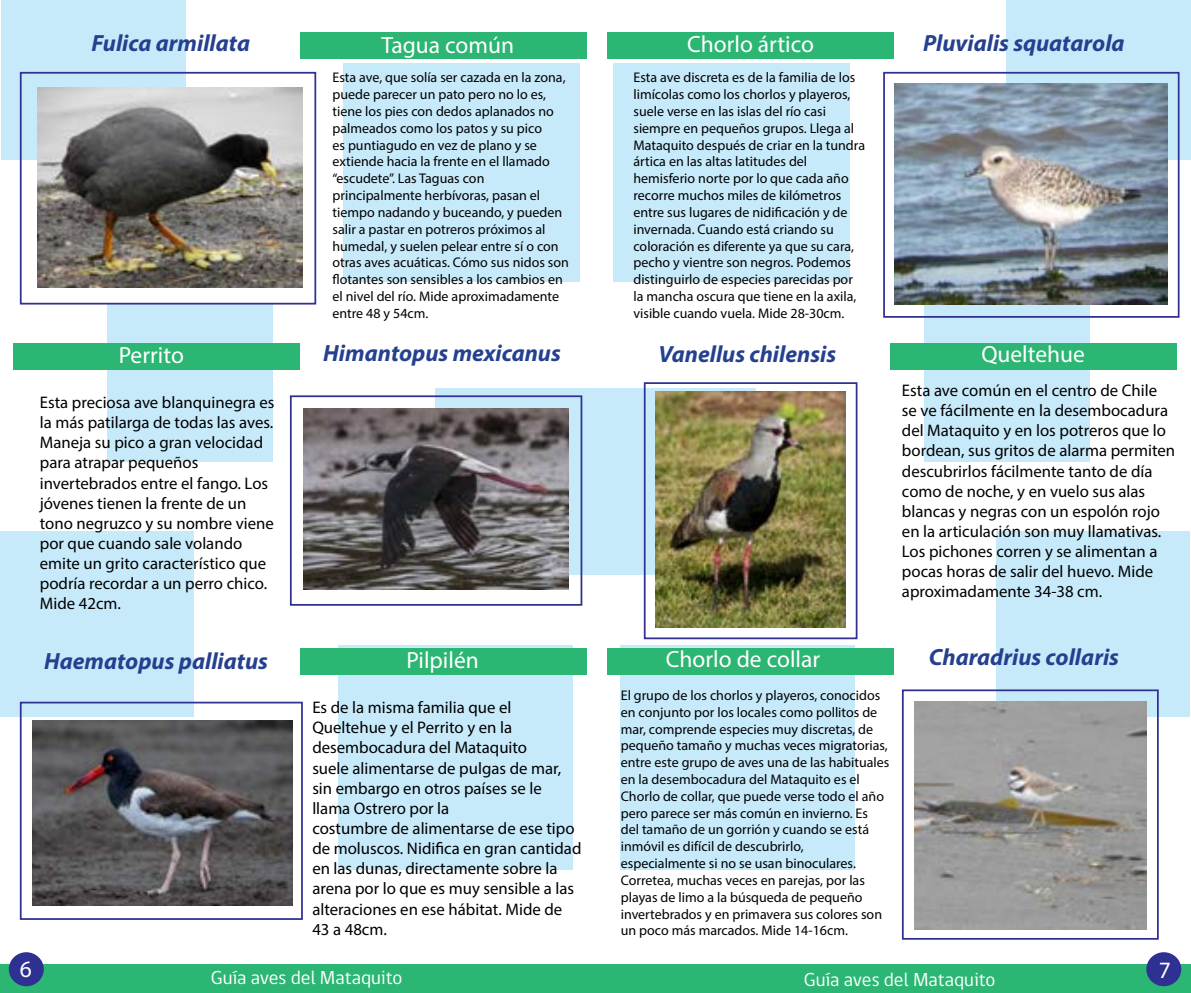
<style>
.page{position:relative;width:1191px;height:993px;background:#fff}
.page>*{position:absolute;margin:0;border:0;box-sizing:border-box;transform-origin:0 0}
.t1{font:italic 700 23.45px "Myriad Pro";color:#25408f}
.t2{font:23.45px "Myriad Pro";color:#fff}
.t3{font:19.25px "gob CL";color:#fff}
.t4{font:16.8px/20.1px "Myriad Pro";color:#000}
.t5{font:14px/16.8px "Myriad Pro";color:#000}
</style>
<div class="page">
<div style="left:0;top:964px;width:1191px;height:28px;background:#2bb673"></div>
<div style="left:9px;top:951px;width:35px;height:34px;background:#2e3092;border-radius:50%"></div>
<div style="left:343px;top:63px;width:237px;height:218px;background:#c7eafb"></div>
<div style="left:1px;top:0;width:184px;height:160px;background:#c7eafb"></div>
<div style="left:435px;top:387px;width:160px;height:187px;background:#c7eafb"></div>
<div style="left:108px;top:304px;width:165px;height:158px;background:#c7eafb"></div>
<div style="left:1px;top:531px;width:193px;height:185px;background:#c7eafb"></div>
<div style="left:338px;top:645px;width:235px;height:224px;background:#c7eafb"></div>
<div style="left:1146px;top:951px;width:35px;height:34px;background:#2e3092;border-radius:50%"></div>
<div style="left:614px;top:63px;width:236px;height:218px;background:#c7eafb"></div>
<div style="left:1006px;top:0;width:185px;height:160px;background:#c7eafb"></div>
<div style="left:595px;top:387px;width:160px;height:187px;background:#c7eafb"></div>
<div style="left:923px;top:304px;width:166px;height:158px;background:#c7eafb"></div>
<div style="left:996px;top:531px;width:193px;height:185px;background:#c7eafb"></div>
<div style="left:620px;top:645px;width:235px;height:224px;background:#c7eafb"></div>
<div style="left:300px;top:32px;width:286px;height:26px;background:#2bb673"></div>
<div style="left:14px;top:343px;width:286px;height:26px;background:#2bb673"></div>
<div style="left:300px;top:648px;width:286px;height:26px;background:#2bb673"></div>
<div style="left:607px;top:32px;width:286px;height:26px;background:#2bb673"></div>
<div style="left:890px;top:343px;width:286px;height:26px;background:#2bb673"></div>
<div style="left:607px;top:648px;width:286px;height:26px;background:#2bb673"></div>
<img style="left:37px;top:88px;width:266px;height:200px">
<div style="left:20px;top:72px;width:296px;height:232px;border:2px solid #2e3092"></div>
<img style="left:304px;top:408px;width:265px;height:181px">
<div style="left:290px;top:395px;width:292px;height:210px;border:2px solid #2e3092"></div>
<img style="left:32px;top:720px;width:260px;height:185px">
<div style="left:20px;top:701px;width:283px;height:218px;border:2px solid #2e3092"></div>
<img style="left:895px;top:83px;width:272px;height:221px">
<div style="left:883px;top:72px;width:296px;height:245px;border:2px solid #2e3092"></div>
<img style="left:655px;top:392px;width:190px;height:235px">
<div style="left:644px;top:382px;width:213px;height:257px;border:2px solid #2e3092"></div>
<img style="left:914px;top:701px;width:232px;height:228px">
<div style="left:902px;top:689px;width:256px;height:250px;border:2px solid #2e3092"></div>
<h1 class="t1" style="left:91px;top:28px;width:160px">Fulica armillata</h1>
<h1 class="t2" style="left:381px;top:30px;width:134px">Tagua común</h1>
<p class="t5" style="left:332px;top:69px;width:238px">Esta ave, que solía ser cazada en la zona, puede parecer un pato pero no lo es, tiene los pies con dedos aplanados no palmeados como los patos y su pico<br>es puntiagudo en vez de plano y se extiende hacia la frente en el llamado “escudete”. Las Taguas con principalmente herbívoras, pasan el tiempo nadando y buceando, y pueden salir a pastar en potreros próximos al humedal, y suelen pelear entre sí o con otras aves acuáticas. Cómo sus nidos son flotantes son sensibles a los cambios en el nivel del río. Mide aproximadamente entre 48 y 54cm.</p>
<h1 class="t2" style="left:119px;top:340px;width:67px">Perrito</h1>
<h1 class="t1" style="left:323px;top:337px;width:239px">Himantopus mexicanus</h1>
<p class="t4" style="left:40px;top:392px;width:236px">Esta preciosa ave blanquinegra es la más patilarga de todas las aves.<br>Maneja su pico a gran velocidad para atrapar pequeños invertebrados entre el fango. Los jóvenes tienen la frente de un tono negruzco y su nombre viene por que cuando sale volando emite un grito característico que podría recordar a un perro chico.<br>Mide 42cm.</p>
<h1 class="t1" style="left:44px;top:646px;width:225px">Haematopus palliatus</h1>
<h1 class="t2" style="left:406px;top:645px;width:74px">Pilpilén</h1>
<p class="t4" style="left:312px;top:697px;width:271px">Es de la misma familia que el<br>Queltehue y el Perrito y en la desembocadura del Mataquito<br>suele alimentarse de pulgas de mar, sin embargo en otros países se le llama Ostrero por la<br>costumbre de alimentarse de ese tipo de moluscos. Nidifica en gran cantidad en las dunas, directamente sobre la arena por lo que es muy sensible a las alteraciones en ese hábitat. Mide de<br>43 a 48cm.</p>
<h1 class="t2" style="left:687px;top:30px;width:128px">Chorlo ártico</h1>
<h1 class="t1" style="left:923px;top:28px;width:203px">Pluvialis squatarola</h1>
<p class="t5" style="left:633px;top:69px;width:233px">Esta ave discreta es de la familia de los limícolas como los chorlos y playeros, suele verse en las islas del río casi siempre en pequeños grupos. Llega al Mataquito después de criar en la tundra ártica en las altas latitudes del hemisferio norte por lo que cada año recorre muchos miles de kilómetros entre sus lugares de nidificación y de invernada. Cuando está criando su coloración es diferente ya que su cara, pecho y vientre son negros. Podemos distinguirlo de especies parecidas por la mancha oscura que tiene en la axila, visible cuando vuela. Mide 28-30cm.</p>
<h1 class="t1" style="left:658px;top:338px;width:179px">Vanellus chilensis</h1>
<h1 class="t2" style="left:981px;top:339px;width:105px">Queltehue</h1>
<p class="t4" style="left:902px;top:380px;width:275px">Esta ave común en el centro de Chile se ve fácilmente en la desembocadura del Mataquito y en los potreros que lo bordean, sus gritos de alarma permiten descubrirlos fácilmente tanto de día como de noche, y en vuelo sus alas blancas y negras con un espolón rojo en la articulación son muy llamativas.<br>Los pichones corren y se alimentan a pocas horas de salir del huevo. Mide aproximadamente 34-38 cm.</p>
<h1 class="t2" style="left:666px;top:644px;width:156px">Chorlo de collar</h1>
<h1 class="t1" style="left:928px;top:641px;width:192px">Charadrius collaris</h1>
<p class="t5" style="left:621px;top:686px;width:270px">El grupo de los chorlos y playeros, conocidos en conjunto por los locales como pollitos de mar, comprende especies muy discretas, de pequeño tamaño y muchas veces migratorias, entre este grupo de aves una de las habituales en la desembocadura del Mataquito es el Chorlo de collar, que puede verse todo el año pero parece ser más común en invierno. Es del tamaño de un gorrión y cuando se está inmóvil es difícil de descubrirlo, especialmente si no se usan binoculares.<br>Corretea, muchas veces en parejas, por las playas de limo a la búsqueda de pequeño invertebrados y en primavera sus colores son un poco más marcados. Mide 14-16cm.</p>
<h1 class="t2" style="left:20px;top:953px;width:14px">6</h1>
<h1 class="t2" style="left:1158px;top:955px;width:14px">7</h1>
<h2 class="t3" style="left:211px;top:963px;width:193px">Guía aves del Mataquito</h2>
<h2 class="t3" style="left:804px;top:966px;width:193px">Guía aves del Mataquito</h2>
</div>
